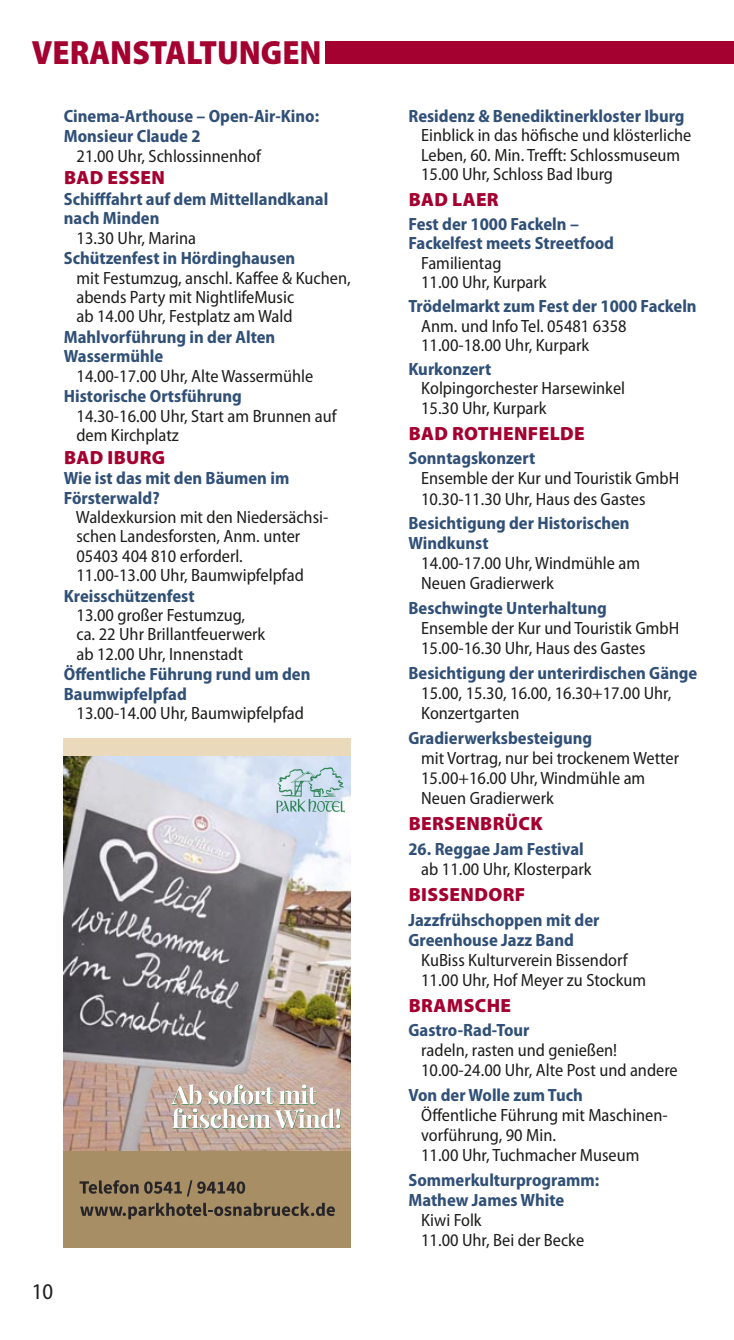
<style>
.page{position:relative;width:734px;height:1340px;background:#fff}
.page>*{position:absolute;margin:0;border:0;box-sizing:border-box;transform-origin:0 0}
.t1{font:900 semi-condensed 33.75px "Myriad Pro";color:#a40030}
.t2{font:semi-condensed 22.5px "Myriad Pro";color:#1d1d1c}
.t3{font:900 19.12px "Myriad Pro";letter-spacing:.02em;color:#a40030}
.t4{font:semi-condensed 17.78px/19.3px "Myriad Pro";color:#1d1d1c}
.t5{font:700 semi-condensed 17.78px "Myriad Pro";color:#315077}
.s1{font-weight:700;color:#315077}
</style>
<div class="page">
<div style="left:325px;top:41px;width:408px;height:23px;background:#a40030"></div>
<div style="left:64px;top:737px;width:287px;height:19px;background:#ebd9bc"></div>
<div style="left:64px;top:1125px;width:287px;height:123px;background:#a78e64"></div>
<img style="left:64px;top:756px;width:287px;height:394px">
<svg style="left:80px;top:1202px;width:255px;height:17px"></svg>
<svg style="left:80px;top:1180px;width:165px;height:16px"></svg>
<svg style="left:171px;top:1084px;width:169px;height:44px"></svg>
<svg style="left:276px;top:767px;width:69px;height:46px;background:#b4cfd4"></svg>
<p class="t1" style="left:32px;top:40px;width:291px">VERANSTALTUNGEN</p>
<p class="t5" style="left:64px;top:109px;width:257px">Cinema-Arthouse – Open-Air-Kino:</p>
<p class="t5" style="left:64px;top:129px;width:138px">Monsieur Claude 2</p>
<p class="t4" style="left:77px;top:148px;width:186px">21.00 Uhr, Schlossinnenhof</p>
<p class="t3" style="left:64px;top:167px;width:103px">BAD ESSEN</p>
<p class="t5" style="left:64px;top:192px;width:266px">Schifffahrt auf dem Mittellandkanal</p>
<p class="t5" style="left:64px;top:212px;width:97px">nach Minden</p>
<p class="t4" style="left:77px;top:230px;width:121px">13.30 Uhr, Marina</p>
<p class="t4" style="left:76px;top:250px;width:276px;text-indent:-13px"><span class="s1">Schützenfest in Hördinghausen<br></span>mit Festumzug, anschl. Kaffee &amp; Kuchen, abends Party mit NightlifeMusic<br>ab 14.00 Uhr, Festplatz am Wald</p>
<p class="t5" style="left:64px;top:330px;width:213px">Mahlvorführung in der Alten</p>
<p class="t5" style="left:64px;top:350px;width:101px">Wassermühle</p>
<p class="t4" style="left:77px;top:368px;width:238px">14.00-17.00 Uhr, Alte Wassermühle</p>
<p class="t4" style="left:76px;top:388px;width:261px;text-indent:-13px"><span class="s1">Historische Ortsführung<br></span>14.30-16.00 Uhr, Start am Brunnen auf dem Kirchplatz</p>
<p class="t3" style="left:64px;top:446px;width:103px">BAD IBURG</p>
<p class="t5" style="left:64px;top:472px;width:227px">Wie ist das mit den Bäumen im</p>
<p class="t5" style="left:64px;top:491px;width:97px">Försterwald?</p>
<p class="t4" style="left:76px;top:509px;width:254px">Waldexkursion mit den Niedersächsi-</p>
<p class="t4" style="left:76px;top:528px;width:225px">schen Landesforsten, Anm. unter</p>
<p class="t4" style="left:76px;top:547px;width:168px">05403 404 810 erforderl.</p>
<p class="t4" style="left:76px;top:567px;width:229px">11.00-13.00 Uhr, Baumwipfelpfad</p>
<p class="t4" style="left:76px;top:587px;width:190px;text-indent:-13px"><span class="s1">Kreisschützenfest<br></span>13.00 großer Festumzug, ca. 22 Uhr Brillantfeuerwerk ab 12.00 Uhr, Innenstadt</p>
<p class="t5" style="left:64px;top:668px;width:248px">Öffentliche Führung rund um den</p>
<p class="t5" style="left:64px;top:687px;width:125px">Baumwipfelpfad</p>
<p class="t4" style="left:77px;top:705px;width:229px">13.00-14.00 Uhr, Baumwipfelpfad</p>
<p class="t2" style="left:32px;top:1283px;width:23px">10</p>
<p class="t4" style="left:421px;top:108px;width:272px;text-indent:-13px"><span class="s1">Residenz &amp; Benediktinerkloster Iburg </span>Einblick in das höfische und klösterliche Leben, 60. Min. Trefft: Schlossmuseum 15.00 Uhr, Schloss Bad Iburg</p>
<p class="t3" style="left:408px;top:188px;width:92px">BAD LAER</p>
<p class="t5" style="left:408px;top:217px;width:172px">Fest der 1000 Fackeln –</p>
<p class="t5" style="left:408px;top:237px;width:207px">Fackelfest meets Streetfood</p>
<p class="t4" style="left:421px;top:254px;width:82px">Familientag</p>
<p class="t4" style="left:421px;top:274px;width:127px">11.00 Uhr, Kurpark</p>
<p class="t4" style="left:421px;top:298px;width:277px;text-indent:-13px"><span class="s1">Trödelmarkt zum Fest der 1000 Fackeln<br></span>Anm. und Info Tel. 05481 6358<br>11.00-18.00 Uhr, Kurpark</p>
<p class="t4" style="left:421px;top:361px;width:205px;text-indent:-13px"><span class="s1">Kurkonzert<br></span>Kolpingorchester Harsewinkel<br>15.30 Uhr, Kurpark</p>
<p class="t3" style="left:408px;top:422px;width:177px">BAD ROTHENFELDE</p>
<p class="t4" style="left:421px;top:450px;width:259px;line-height:20px;text-indent:-13px"><span class="s1">Sonntagskonzert<br></span>Ensemble der Kur und Touristik GmbH<br>10.30-11.30 Uhr, Haus des Gastes</p>
<p class="t5" style="left:408px;top:517px;width:223px">Besichtigung der Historischen</p>
<p class="t5" style="left:408px;top:537px;width:82px">Windkunst</p>
<p class="t4" style="left:421px;top:555px;width:220px">14.00-17.00 Uhr, Windmühle am</p>
<p class="t4" style="left:421px;top:575px;width:134px">Neuen Gradierwerk</p>
<p class="t4" style="left:421px;top:599px;width:259px;line-height:20px;text-indent:-13px"><span class="s1">Beschwingte Unterhaltung<br></span>Ensemble der Kur und Touristik GmbH<br>15.00-16.30 Uhr, Haus des Gastes</p>
<p class="t4" style="left:421px;top:664px;width:278px;line-height:20px;text-indent:-13px"><span class="s1">Besichtigung der unterirdischen Gänge<br></span>15.00, 15.30, 16.00, 16.30+17.00 Uhr,<br>Konzertgarten</p>
<p class="t4" style="left:421px;top:729px;width:259px;line-height:20px;text-indent:-13px"><span class="s1">Gradierwerksbesteigung<br></span>mit Vortrag, nur bei trockenem Wetter<br>15.00+16.00 Uhr, Windmühle am<br>Neuen Gradierwerk</p>
<p class="t3" style="left:408px;top:812px;width:135px">BERSENBRÜCK</p>
<p class="t4" style="left:421px;top:840px;width:172px;line-height:20px;text-indent:-13px"><span class="s1">26. Reggae Jam Festival </span>ab 11.00 Uhr, Klosterpark</p>
<p class="t3" style="left:408px;top:883px;width:118px">BISSENDORF</p>
<p class="t5" style="left:408px;top:913px;width:192px">Jazzfrühschoppen mit der</p>
<p class="t5" style="left:408px;top:933px;width:167px">Greenhouse Jazz Band</p>
<p class="t4" style="left:421px;top:951px;width:208px">KuBiss Kulturverein Bissendorf</p>
<p class="t4" style="left:421px;top:971px;width:226px">11.00 Uhr, Hof Meyer zu Stockum</p>
<p class="t3" style="left:408px;top:993px;width:104px">BRAMSCHE</p>
<p class="t4" style="left:421px;top:1021px;width:258px;line-height:20px;text-indent:-13px"><span class="s1">Gastro-Rad-Tour<br></span>radeln, rasten und genießen!<br>10.00-24.00 Uhr, Alte Post und andere</p>
<p class="t4" style="left:421px;top:1086px;width:248px;line-height:20px;text-indent:-13px"><span class="s1">Von der Wolle zum Tuch<br></span>Öffentliche Führung mit Maschinen&shy;vorführung, 90 Min.<br>11.00 Uhr, Tuchmacher Museum</p>
<p class="t5" style="left:408px;top:1173px;width:192px">Sommerkulturprogramm:</p>
<p class="t5" style="left:408px;top:1193px;width:157px">Mathew James White</p>
<p class="t4" style="left:421px;top:1212px;width:62px">Kiwi Folk</p>
<p class="t4" style="left:421px;top:1232px;width:164px">11.00 Uhr, Bei der Becke</p>
</div>
